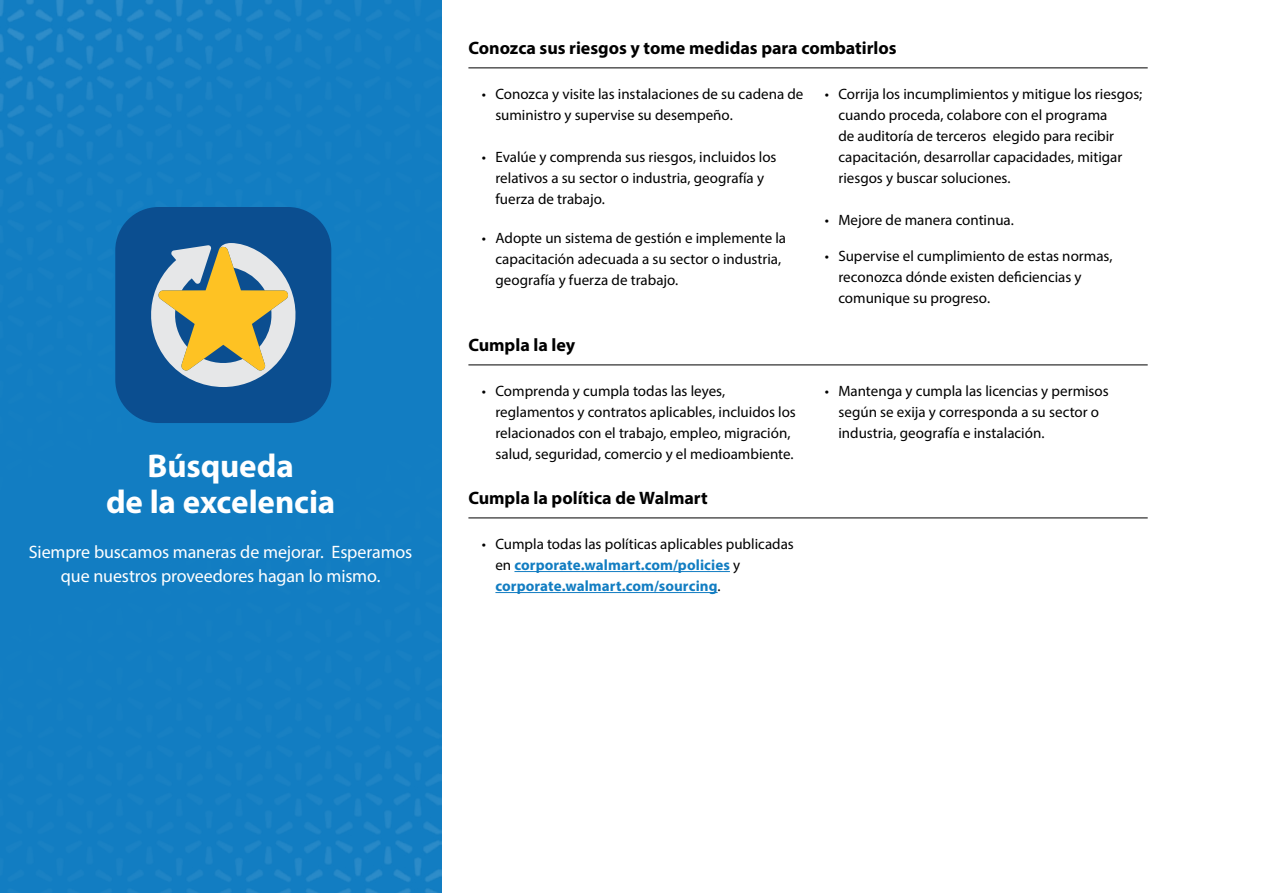
<style>
.page{position:relative;width:1263px;height:893px;background:#fff}
.page>*{position:absolute;margin:0;border:0;box-sizing:border-box;transform-origin:0 0}
.t1{font:700 33px/36px "Myriad Pro";letter-spacing:-.005em;color:#fff;text-align:center}
.t2{font:700 18px "Myriad Pro";color:#000}
.t3{font:18px/24px "Myriad Pro";letter-spacing:-.01em;color:#fff;text-align:center}
.t4{font:15px/21px "Myriad Pro";color:#000}
.t5{font:700 15px/21px "Myriad Pro";letter-spacing:.005em;color:#127dc2}
.s1{font-weight:400;color:#000}
</style>
<div class="page">
<div style="left:0;top:0;width:441px;height:893px;background:#127dc2"></div>
<hr style="left:468px;top:68px;width:680px;height:1px;background:#000">
<hr style="left:468px;top:365px;width:680px;height:1px;background:#000">
<hr style="left:468px;top:518px;width:680px;height:1px;background:#000">
<hr style="left:514px;top:571px;width:216px;height:1px;background:#127dc2">
<hr style="left:495px;top:592px;width:223px;height:1px;background:#127dc2">
<div style="left:115px;top:207px;width:216px;height:216px;background:#0b4e90;border-radius:43px"></div>
<svg style="left:151px;top:243px;width:145px;height:144px"></svg>
<h1 class="t1" style="left:106px;top:447px;width:231px">Búsqueda<br>de la excelencia</h1>
<p class="t3" style="left:29px;top:540px;width:385px">Siempre buscamos maneras de mejorar. Esperamos que nuestros proveedores hagan lo mismo.</p>
<p class="t2" style="left:468px;top:36px;width:430px">Conozca sus riesgos y tome medidas para combatirlos</p>
<p class="t4" style="left:495px;top:83px;width:309px;text-indent:-14px">• Conozca y visite las instalaciones de su cadena de suministro y supervise su desempeño.</p>
<p class="t4" style="left:495px;top:146px;width:283px;text-indent:-14px">• Evalúe y comprenda sus riesgos, incluidos los relativos a su sector o industria, geografía y fuerza de trabajo.</p>
<p class="t4" style="left:495px;top:227px;width:292px;text-indent:-14px">• Adopte un sistema de gestión e implemente la capacitación adecuada a su sector o industria, geografía y fuerza de trabajo.</p>
<p class="t4" style="left:838px;top:83px;width:305px;text-indent:-14px">• Corrija los incumplimientos y mitigue los riesgos; cuando proceda, colabore con el programa<br>de auditoría de terceros elegido para recibir capacitación, desarrollar capacidades, mitigar riesgos y buscar soluciones.</p>
<p class="t4" style="left:825px;top:209px;width:191px">• Mejore de manera continua.</p>
<p class="t4" style="left:838px;top:245px;width:276px;text-indent:-14px">• Supervise el cumplimiento de estas normas, reconozca dónde existen deficiencias y comunique su progreso.</p>
<p class="t2" style="left:468px;top:333px;width:108px">Cumpla la ley</p>
<p class="t4" style="left:495px;top:380px;width:302px;text-indent:-14px">• Comprenda y cumpla todas las leyes, reglamentos y contratos aplicables, incluidos los relacionados con el trabajo, empleo, migración, salud, seguridad, comercio y el medioambiente.</p>
<p class="t4" style="left:838px;top:380px;width:272px;text-indent:-14px">• Mantenga y cumpla las licencias y permisos según se exija y corresponda a su sector o industria, geografía e instalación.</p>
<p class="t2" style="left:468px;top:486px;width:241px">Cumpla la política de Walmart</p>
<p class="t5" style="left:495px;top:533px;width:300px;text-indent:-14px"><span class="s1">• Cumpla todas las políticas aplicables publicadas en</span> corporate.walmart.com/policies <span class="s1">y </span>corporate.walmart.com/sourcing<span class="s1">.</span></p>
</div>
